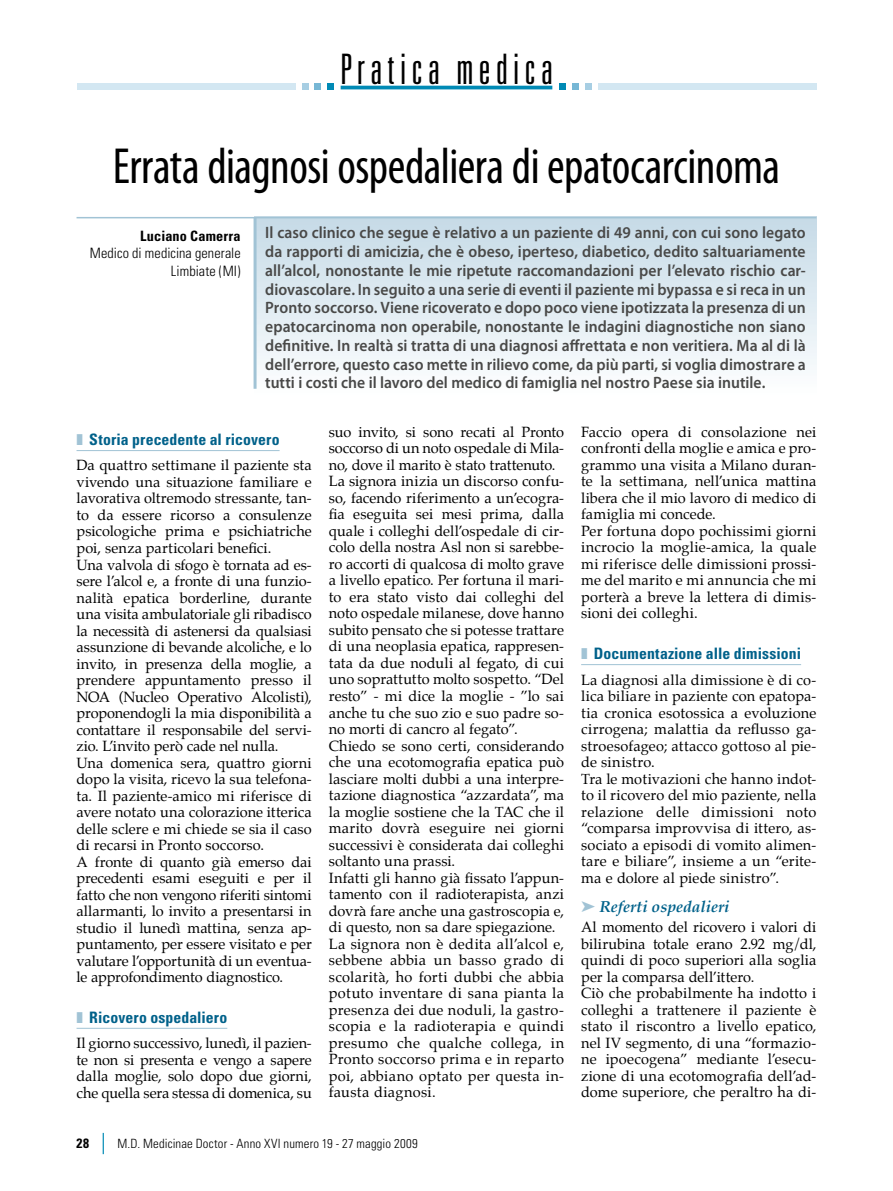
<style>
.page{position:relative;width:893px;height:1191px;background:#fff}
.page>*{position:absolute;margin:0;border:0;box-sizing:border-box;transform-origin:0 0}
.t1{font:condensed 51px "Myriad Pro";letter-spacing:-.01em;color:#000;scale:.95 1}
.t2{font:300 ultra-condensed 42px "Univers";color:#000}
.t3{font:600 16.5px/18.8px "Myriad Pro";color:#494948;text-align:justify;scale:.95 1}
.t4{font:700 condensed 15.75px "Univers";letter-spacing:.005em;color:#00618a}
.t5{font:italic 700 15.75px "Palatino";color:#00618a}
.t6{font:14.55px/16.5px "Palatino";letter-spacing:.005em;color:#000}
.t7{font:300 condensed 14.25px/17.2px "Univers";letter-spacing:.005em;color:#000;text-align:right}
.t8{font:700 condensed 14.25px "Univers";letter-spacing:.01em;color:#000}
.t9{font:700 condensed 13.5px "Univers";color:#000}
.t10{font:300 condensed 12.75px "Univers";letter-spacing:.015em;color:#000}
.s1{color:#a1c3d5}
</style>
<div class="page">
<hr style="left:341px;top:86px;width:211px;height:3px;background:#008ab5">
<div style="left:327px;top:83px;width:7px;height:6px;background:#008ab5"></div>
<svg style="left:315px;top:83px;width:6px;height:6px"></svg>
<svg style="left:302px;top:83px;width:6px;height:6px"></svg>
<div style="left:77px;top:83px;width:219px;height:6px;background:#d3e7f2"></div>
<svg style="left:585px;top:83px;width:6px;height:6px"></svg>
<svg style="left:572px;top:83px;width:6px;height:6px"></svg>
<div style="left:559px;top:83px;width:7px;height:6px;background:#008ab5"></div>
<div style="left:598px;top:83px;width:218px;height:6px;background:#d3e7f2"></div>
<svg style="left:103px;top:1132px;width:1px;height:22px"></svg>
<div style="left:255px;top:217px;width:561px;height:178px;background:linear-gradient(to bottom,#c5dae7,#fdfeff)"></div>
<hr style="left:77px;top:217px;width:739px;height:1px;background:#a1c3d5">
<hr style="left:254px;top:217px;width:3px;height:172px;background:#a1c3d5">
<hr style="left:77px;top:450px;width:203px;height:1px;background:#a1c3d5">
<hr style="left:77px;top:1028px;width:150px;height:1px;background:#a1c3d5">
<hr style="left:581px;top:664px;width:220px;height:1px;background:#a1c3d5">
<h2 class="t2" style="left:340px;top:47px;width:214px">Pratica medica</h2>
<h1 class="t1" style="left:113px;top:135px;width:704px">Errata diagnosi ospedaliera di epatocarcinoma</h1>
<p class="t3" style="left:265px;top:223px;width:570px">Il caso clinico che segue è relativo a un paziente di 49 anni, con cui sono legato da rapporti di amicizia, che è obeso, iperteso, diabetico, dedito saltuariamente all’alcol, nonostante le mie ripetute raccomandazioni per l’elevato rischio car&shy;diovascolare. In seguito a una serie di eventi il paziente mi bypassa e si reca in un Pronto soccorso. Viene ricoverato e dopo poco viene ipotizzata la presenza di un epatocarcinoma non operabile, nonostante le indagini diagnostiche non siano definitive. In realtà si tratta di una diagnosi affrettata e non veritiera. Ma al di là dell’errore, questo caso mette in rilievo come, da più parti, si voglia dimostrare a tutti i costi che il lavoro del medico di famiglia nel nostro Paese sia inutile.</p>
<p class="t8" style="left:140px;top:227px;width:102px">Luciano Camerra</p>
<p class="t7" style="left:90px;top:245px;width:152px">Medico di medicina generale<br>Limbiate (MI)</p>
<p class="t4" style="left:77px;top:430px;width:205px"><span class="s1">❚</span> Storia precedente al ricovero</p>
<p class="t6" style="left:77px;top:457px;width:237px">Da quattro settimane il paziente sta vivendo una situazione familiare e lavorativa oltremodo stressante, tan&shy;to da essere ricorso a consulenze psicologiche prima e psichiatriche poi, senza particolari benefici.<br>Una valvola di sfogo è tornata ad es&shy;sere l’alcol e, a fronte di una funzio&shy;nalità epatica borderline, durante una visita ambulatoriale gli ribadisco la necessità di astenersi da qualsiasi assunzione di bevande alcoliche, e lo invito, in presenza della moglie, a prendere appuntamento presso il NOA (Nucleo Operativo Alcolisti), proponendogli la mia disponibilità a contattare il responsabile del servi&shy;zio. L’invito però cade nel nulla.<br>Una domenica sera, quattro giorni dopo la visita, ricevo la sua telefona&shy;ta. Il paziente-amico mi riferisce di avere notato una colorazione itterica delle sclere e mi chiede se sia il caso di recarsi in Pronto soccorso.<br>A fronte di quanto già emerso dai precedenti esami eseguiti e per il fatto che non vengono riferiti sintomi allarmanti, lo invito a presentarsi in studio il lunedì mattina, senza ap&shy;puntamento, per essere visitato e per valutare l’opportunità di un eventua&shy;le approfondimento diagnostico.</p>
<p class="t4" style="left:77px;top:1007px;width:152px"><span class="s1">❚</span> Ricovero ospedaliero</p>
<p class="t6" style="left:77px;top:1035px;width:237px;text-align:justify">Il giorno successivo, lunedì, il pazien&shy;te non si presenta e vengo a sapere dalla moglie, solo dopo due giorni, che quella sera stessa di domenica, su</p>
<p class="t6" style="left:329px;top:423px;width:237px">suo invito, si sono recati al Pronto soccorso di un noto ospedale di Mila&shy;no, dove il marito è stato trattenuto.<br>La signora inizia un discorso confu&shy;so, facendo riferimento a un’ecogra&shy;fia eseguita sei mesi prima, dalla quale i colleghi dell’ospedale di cir&shy;colo della nostra Asl non si sarebbe&shy;ro accorti di qualcosa di molto grave a livello epatico. Per fortuna il mari&shy;to era stato visto dai colleghi del noto ospedale milanese, dove hanno subito pensato che si potesse trattare di una neoplasia epatica, rappresen&shy;tata da due noduli al fegato, di cui uno soprattutto molto sospetto. “Del resto” - mi dice la moglie - ”lo sai anche tu che suo zio e suo padre so&shy;no morti di cancro al fegato”.<br>Chiedo se sono certi, considerando che una ecotomografia epatica può lasciare molti dubbi a una interpre&shy;tazione diagnostica “azzardata”, ma la moglie sostiene che la TAC che il marito dovrà eseguire nei giorni successivi è considerata dai colleghi soltanto una prassi.<br>Infatti gli hanno già fissato l’appun&shy;tamento con il radioterapista, anzi dovrà fare anche una gastroscopia e, di questo, non sa dare spiegazione.<br>La signora non è dedita all’alcol e, sebbene abbia un basso grado di scolarità, ho forti dubbi che abbia potuto inventare di sana pianta la presenza dei due noduli, la gastro&shy;scopia e la radioterapia e quindi presumo che qualche collega, in Pronto soccorso prima e in reparto poi, abbiano optato per questa in&shy;fausta diagnosi.</p>
<p class="t6" style="left:581px;top:423px;width:237px">Faccio opera di consolazione nei confronti della moglie e amica e pro&shy;grammo una visita a Milano duran&shy;te la settimana, nell’unica mattina libera che il mio lavoro di medico di famiglia mi concede.<br>Per fortuna dopo pochissimi giorni incrocio la moglie-amica, la quale mi riferisce delle dimissioni prossi&shy;me del marito e mi annuncia che mi porterà a breve la lettera di dimis&shy;sioni dei colleghi.</p>
<p class="t4" style="left:581px;top:643px;width:221px"><span class="s1">❚</span> Documentazione alle dimissioni</p>
<p class="t6" style="left:581px;top:671px;width:237px">La diagnosi alla dimissione è di co&shy;lica biliare in paziente con epatopa&shy;tia cronica esotossica a evoluzione cirrogena; malattia da reflusso ga&shy;stroesofageo; attacco gottoso al pie&shy;de sinistro.<br>Tra le motivazioni che hanno indot&shy;to il ricovero del mio paziente, nella relazione delle dimissioni noto “comparsa improvvisa di ittero, as&shy;sociato a episodi di vomito alimen&shy;tare e biliare”, insieme a un “erite&shy;ma e dolore al piede sinistro”.</p>
<p class="t5" style="left:581px;top:894px;width:150px"><span class="s1">➤</span> Referti ospedalieri</p>
<p class="t6" style="left:581px;top:918px;width:237px">Al momento del ricovero i valori di bilirubina totale erano 2.92 mg/dl, quindi di poco superiori alla soglia per la comparsa dell’ittero.<br>Ciò che probabilmente ha indotto i colleghi a trattenere il paziente è stato il riscontro a livello epatico, nel IV segmento, di una “formazio&shy;ne ipoecogena” mediante l’esecu&shy;zione di una ecotomografia dell’ad&shy;dome superiore, che peraltro ha di-</p>
<p class="t9" style="left:77px;top:1135px;width:14px">28</p>
<p class="t10" style="left:117px;top:1136px;width:302px">M.D. Medicinae Doctor - Anno XVI numero 19 - 27 maggio 2009</p>
</div>
